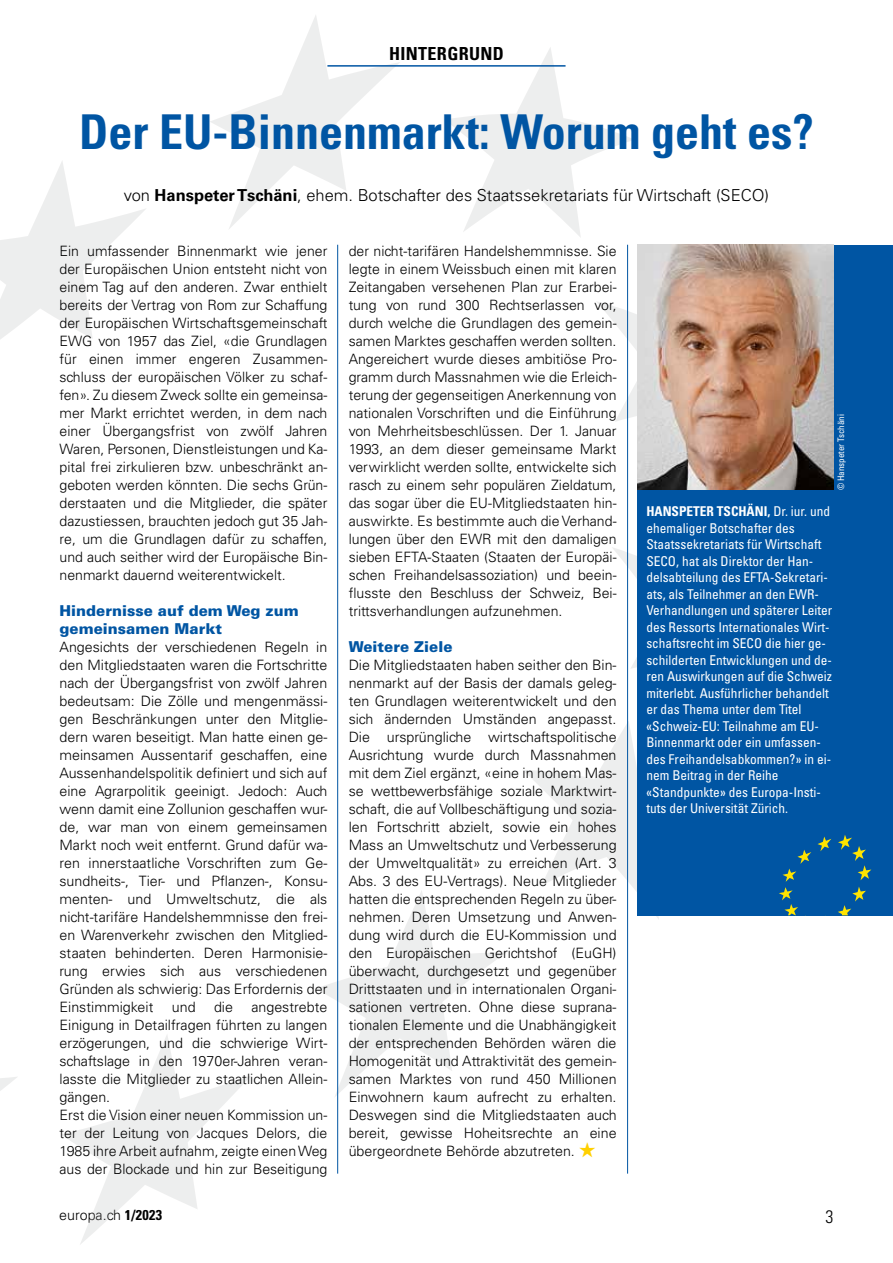
<style>
.page{position:relative;width:893px;height:1263px;background:#fff}
.page>*{position:absolute;margin:0;border:0;box-sizing:border-box;transform-origin:0 0}
.t1{font:700 condensed 48px "Univers LT Std";color:#0055a3}
.t2{font:700 condensed 18px "Univers LT Std";letter-spacing:.02em;color:#000}
.t3{font:300 condensed 18px "Univers LT Std";color:#000}
.t4{font:300 16.5px "Univers LT Std";color:#000}
.t5{font:900 15px/18px "Univers LT Std";color:#0055a3}
.t6{font:300 14.25px/18px "Univers LT Std";color:#000;text-align:justify}
.t7{font:condensed 13.5px/16.5px "Univers LT Std";color:#fff}
.t8{font:condensed 9px "Univers LT Std";letter-spacing:-.005em;color:#fff}
.s1{font-weight:700}
.s2{font-weight:700;font-stretch:condensed}
.s3{color:#ffd000}
</style>
<div class="page">
<svg style="left:210px;top:15px;width:190px;height:214px"></svg>
<svg style="left:61px;top:1035px;width:190px;height:209px"></svg>
<svg style="left:445px;top:47px;width:189px;height:190px"></svg>
<svg style="left:597px;top:280px;width:41px;height:209px"></svg>
<svg style="left:0;top:161px;width:145px;height:178px"></svg>
<svg style="left:316px;top:890px;width:189px;height:208px"></svg>
<svg style="left:0;top:1077px;width:17px;height:14px"></svg>
<div style="left:638px;top:245px;width:255px;height:670px;background:#0055a3"></div>
<hr style="left:327px;top:65px;width:239px;height:2px;background:#0055a3">
<hr style="left:337px;top:245px;width:1px;height:928px;background:#0055a3">
<hr style="left:627px;top:245px;width:1px;height:928px;background:#0055a3">
<img style="left:638px;top:245px;width:195px;height:244px">
<svg style="left:523px;top:532px;width:370px;height:388px"></svg>
<p class="t2" style="left:389px;top:42px;width:116px">HINTERGRUND</p>
<h1 class="t1" style="left:79px;top:102px;width:736px">Der EU-Binnenmarkt: Worum geht es?</h1>
<p class="t4" style="left:124px;top:186px;width:647px">von <span class="s1">Hanspeter Tschäni</span>, ehem. Botschafter des Staatssekretariats für Wirtschaft (SECO)</p>
<p class="t6" style="left:60px;top:241px;width:269px">Ein umfassender Binnenmarkt wie jener der Europäischen Union entsteht nicht von einem Tag auf den anderen. Zwar enthielt bereits der Vertrag von Rom zur Schaffung der Europäischen Wirtschaftsgemeinschaft EWG von 1957 das Ziel, «die Grundlagen für einen immer engeren Zusammen&shy;schluss der europäischen Völker zu schaf&shy;fen». Zu diesem Zweck sollte ein gemeinsa&shy;mer Markt errichtet werden, in dem nach einer Übergangsfrist von zwölf Jahren Waren, Personen, Dienstleistungen und Ka&shy;pital frei zirkulieren bzw. unbeschränkt an&shy;geboten werden könnten. Die sechs Grün&shy;derstaaten und die Mitglieder, die später dazustiessen, brauchten jedoch gut 35 Jah&shy;re, um die Grundlagen dafür zu schaffen, und auch seither wird der Europäische Bin&shy;nenmarkt dauernd weiterentwickelt.</p>
<p class="t5" style="left:60px;top:601px;width:241px">Hindernisse auf dem Weg zum gemeinsamen Markt</p>
<p class="t6" style="left:60px;top:637px;width:269px">Angesichts der verschiedenen Regeln in den Mitgliedstaaten waren die Fortschritte nach der Übergangsfrist von zwölf Jahren bedeutsam: Die Zölle und mengenmässi&shy;gen Beschränkungen unter den Mitglie&shy;dern waren beseitigt. Man hatte einen ge&shy;meinsamen Aussentarif geschaffen, eine Aussenhandelspolitik definiert und sich auf eine Agrarpolitik geeinigt. Jedoch: Auch wenn damit eine Zollunion geschaffen wur&shy;de, war man von einem gemeinsamen Markt noch weit entfernt. Grund dafür wa&shy;ren innerstaatliche Vorschriften zum Ge&shy;sundheits-, Tier- und Pflanzen-, Konsu&shy;menten- und Umweltschutz, die als nicht-tarifäre Handelshemmnisse den frei&shy;en Warenverkehr zwischen den Mitglied&shy;staaten behinderten. Deren Harmonisie&shy;rung erwies sich aus verschiedenen Gründen als schwierig: Das Erfordernis der Einstimmigkeit</p>
<p class="t6" style="left:60px;top:997px;width:269px;text-align:left;text-indent:192px">angestrebte Einigung in Detailfragen führten zu langen erzögerungen, und die schwierige Wirt&shy;schaftslage in den 1970er-Jahren veran&shy;lasste die Mitglieder zu staatlichen Allein&shy;gängen.<br>Erst die Vision einer neuen Kommission un&shy;ter der Leitung von Jacques Delors, die 1985 ihre Arbeit aufnahm, zeigte einen Weg aus der Blockade und hin zur Beseitigung</p>
<p class="t6" style="left:172px;top:997px;width:25px">und</p>
<p class="t6" style="left:214px;top:997px;width:21px">die</p>
<p class="t6" style="left:59px;top:1206px;width:104px">europa.ch <span class="s2">1/2023</span></p>
<p class="t6" style="left:349px;top:241px;width:269px">der nicht-tarifären Handelshemmnisse. Sie legte in einem Weissbuch einen mit klaren Zeitangaben versehenen Plan zur Erarbei&shy;tung von rund 300 Rechtserlassen vor, durch welche die Grundlagen des gemein&shy;samen Marktes geschaffen werden sollten.<br>Angereichert wurde dieses ambitiöse Pro&shy;gramm durch Massnahmen wie die Erleich&shy;terung der gegenseitigen Anerkennung von nationalen Vorschriften und die Einführung von Mehrheitsbeschlüssen. Der 1. Januar 1993, an dem dieser gemeinsame Markt verwirklicht werden sollte, entwickelte sich rasch zu einem sehr populären Zieldatum, das sogar über die EU-Mitgliedstaaten hin&shy;auswirkte. Es bestimmte auch die Verhand&shy;lungen über den EWR mit den damaligen sieben EFTA-Staaten (Staaten der Europäi&shy;schen Freihandelsassoziation) und beein&shy;flusste den Beschluss der Schweiz, Bei&shy;trittsverhandlungen aufzunehmen.</p>
<p class="t5" style="left:349px;top:637px;width:105px">Weitere Ziele</p>
<p class="t6" style="left:349px;top:655px;width:269px">Die Mitgliedstaaten haben seither den Bin&shy;nenmarkt auf der Basis der damals geleg&shy;ten Grundlagen weiterentwickelt und den sich ändernden Umständen angepasst.<br>Die ursprüngliche wirtschaftspolitische Ausrichtung wurde durch Massnahmen mit dem Ziel ergänzt, «eine in hohem Mas&shy;se wettbewerbsfähige soziale Marktwirt&shy;schaft, die auf Vollbeschäftigung und sozia&shy;len Fortschritt abzielt, sowie ein hohes Mass an Umweltschutz und Verbesserung der Umweltqualität» zu erreichen (Art. 3<br>Abs. 3 des EU-Vertrags). Neue Mitglieder hatten die entsprechenden Regeln zu über&shy;nehmen. Deren Umsetzung und Anwen&shy;dung wird durch die EU-Kommission und den Europäischen Gerichtshof (EuGH) überwacht, durchgesetzt und gegenüber Drittstaaten und in internationalen Organi&shy;sationen vertreten. Ohne diese suprana&shy;tionalen Elemente und die Unabhängigkeit der entsprechenden Behörden wären die Homogenität und Attraktivität des gemein&shy;samen Marktes von rund 450 Millionen Einwohnern kaum aufrecht zu erhalten.<br>Deswegen sind die Mitgliedstaaten auch bereit, gewisse Hoheitsrechte an eine übergeordnete Behörde abzutreten. <span class="s3">★</span></p>
<p class="t8" style="left:835px;top:490px;width:78px;rotate:-90deg">© Hanspeter Tschäni</p>
<p class="t7" style="left:646px;top:503px;width:187px"><span class="s1">HANSPETER TSCHÄNI,</span> Dr. iur. und ehemaliger Botschafter des<br>Staatssekretariats für Wirtschaft<br>SECO, hat als Direktor der Han&shy;delsabteilung des EFTA-Sekretari&shy;ats, als Teilnehmer an den EWR-<br>Verhandlungen und späterer Leiter des Ressorts Internationales Wirt&shy;schaftsrecht im SECO die hier ge&shy;schilderten Entwicklungen und de&shy;ren Auswirkungen auf die Schweiz miterlebt. Ausführlicher behandelt er das Thema unter dem Titel «Schweiz-EU: Teilnahme am EU-<br>Binnenmarkt oder ein umfassen&shy;des Freihandelsabkommen?» in ei&shy;nem Beitrag in der Reihe «Standpunkte» des Europa-Insti&shy;tuts der Universität Zürich.</p>
<p class="t3" style="left:825px;top:1205px;width:9px">3</p>
</div>
